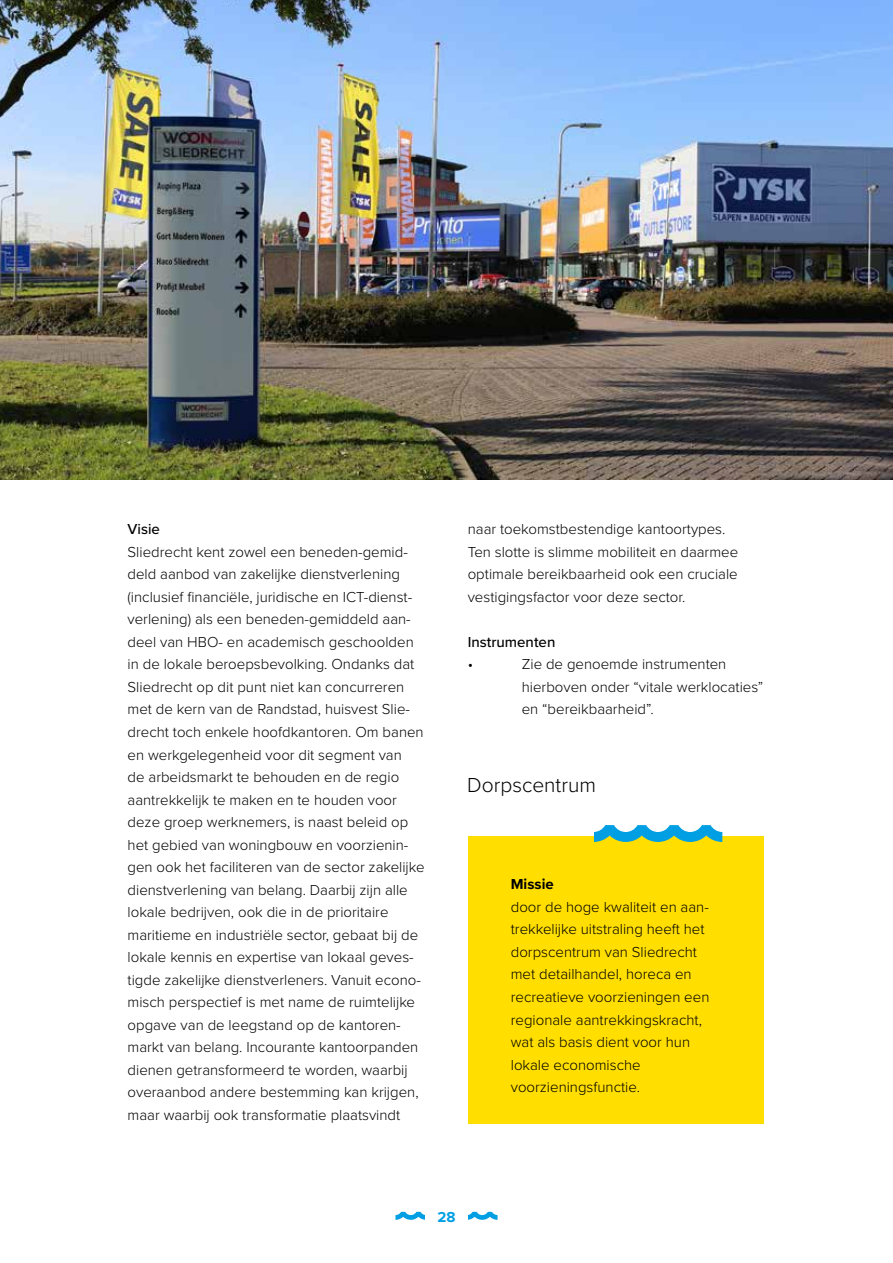
<style>
.page{position:relative;width:893px;height:1263px;background:#fff}
.page>*{position:absolute;margin:0;border:0;box-sizing:border-box;transform-origin:0 0}
.t1{font:300 21px "Proxima Nova";color:#000}
.t2{font:300 15px/22.5px "Proxima Nova";color:#000}
.t3{font:500 15px "Proxima Nova";color:#000}
.t4{font:700 15px "Proxima Nova";color:#000}
.t5{font:700 15px "Proxima Nova";color:#009fe3}
</style>
<div class="page">
<svg style="left:396px;top:1212px;width:101px;height:8px"></svg>
<div style="left:425px;top:1207px;width:43px;height:18px;background:#fff"></div>
<img style="left:0;top:0;width:893px;height:479px">
<div style="left:468px;top:836px;width:296px;height:288px;background:#ffde00"></div>
<svg style="left:595px;top:825px;width:127px;height:17px"></svg>
<p class="t3" style="left:128px;top:518px;width:34px">Visie</p>
<p class="t2" style="left:128px;top:540px;width:299px">Sliedrecht kent zowel een beneden-gemid&shy;deld aanbod van zakelijke dienstverlening (inclusief financiële, juridische en ICT-dienst&shy;verlening) als een beneden-gemiddeld aan&shy;deel van HBO- en academisch geschoolden in de lokale beroepsbevolking. Ondanks dat Sliedrecht op dit punt niet kan concurreren met de kern van de Randstad, huisvest Slie&shy;drecht toch enkele hoofdkantoren. Om banen en werkgelegenheid voor dit segment van<br>de arbeidsmarkt te behouden en de regio aantrekkelijk te maken en te houden voor deze groep werknemers, is naast beleid op het gebied van woningbouw en voorzienin&shy;gen ook het faciliteren van de sector zakelijke dienstverlening van belang. Daarbij zijn alle lokale bedrijven, ook die in de prioritaire maritieme en industriële sector, gebaat bij de lokale kennis en expertise van lokaal geves&shy;tigde zakelijke dienstverleners. Vanuit econo&shy;misch perspectief is met name de ruimtelijke opgave van de leegstand op de kantoren&shy;markt van belang. Incourante kantoorpanden dienen getransformeerd te worden, waarbij overaanbod andere bestemming kan krijgen, maar waarbij ook transformatie plaatsvindt</p>
<p class="t2" style="left:468px;top:517px;width:272px">naar toekomstbestendige kantoortypes.<br>Ten slotte is slimme mobiliteit en daarmee optimale bereikbaarheid ook een cruciale vestigingsfactor voor deze sector.</p>
<p class="t3" style="left:468px;top:631px;width:89px">Instrumenten</p>
<p class="t2" style="left:468px;top:652px;width:7px">•</p>
<p class="t2" style="left:522px;top:652px;width:243px">Zie de genoemde instrumenten hierboven onder “vitale werklocaties” en “bereikbaarheid”.</p>
<h1 class="t1" style="left:467px;top:769px;width:130px">Dorpscentrum</h1>
<p class="t4" style="left:511px;top:873px;width:45px">Missie</p>
<p class="t2" style="left:511px;top:895px;width:200px">door de hoge kwaliteit en aan&shy;trekkelijke uitstraling heeft het dorpscentrum van Sliedrecht met detailhandel, horeca en recreatieve voorzieningen een regionale aantrekkingskracht, wat als basis dient voor hun lokale economische voorzieningsfunctie.</p>
<p class="t5" style="left:437px;top:1206px;width:20px">28</p>
</div>
